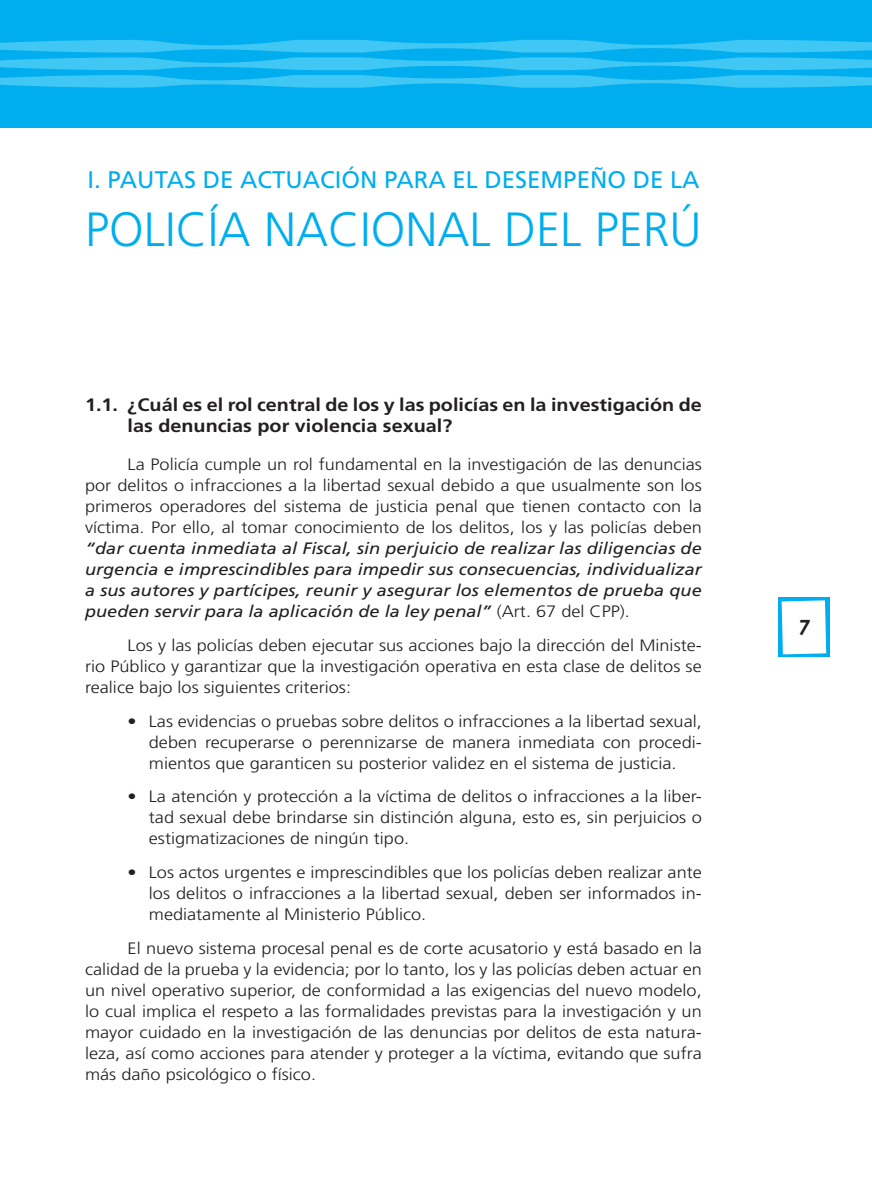
<style>
.page{position:relative;width:872px;height:1191px;background:#fff}
.page>*{position:absolute;margin:0;border:0;box-sizing:border-box;transform-origin:0 0}
.Titulo_2{font:300 48px "Frutiger";color:#00aeef}
.Titulo_2-2{font:24px "Frutiger";color:#00aeef}
.t1{font:italic 700 21px "Century Gothic";color:#231f20}
.Subtitulos{font:700 18px/21px "Frutiger";color:#231f20;scale:1.1 1}
.Texto{font:300 16.5px/21px "Frutiger";color:#231f20;text-align:justify;scale:1.1 1}
.s1{font-weight:400;font-style:italic}
</style>
<div class="page">
<div style="left:778px;top:597px;width:51px;height:60px;background:#00aeef"></div>
<svg style="left:781px;top:600px;width:45px;height:54px;background:#f0fafe"></svg>
<div style="left:0;top:0;width:872px;height:128px;background:#00aeef"></div>
<svg style="left:0;top:40px;width:872px;height:48px"></svg>
<p class="Titulo_2-2" style="left:87px;top:166px;width:613px">I. PAUTAS DE ACTUACIÓN PARA EL DESEMPEÑO DE LA</p>
<p class="Titulo_2" style="left:85px;top:202px;width:618px">POLICÍA NACIONAL DEL PERÚ</p>
<p class="Subtitulos" style="left:128px;top:394px;width:523px;text-indent:-43px">1.1. ¿Cuál es el rol central de los y las policías en la investigación de las denuncias por violencia sexual?</p>
<p class="Texto" style="left:85px;top:454px;width:562px;text-indent:43px">La Policía cumple un rol fundamental en la investigación de las denuncias por delitos o infracciones a la libertad sexual debido a que usualmente son los primeros operadores del sistema de justicia penal que tienen contacto con la víctima. Por ello, al tomar conocimiento de los delitos, los y las policías deben <span class="s1">“dar cuenta inmediata al Fiscal, sin perjuicio de realizar las diligencias de urgencia e imprescindibles para impedir sus consecuencias, individualizar a sus autores y partícipes, reunir y asegurar los elementos de prueba que pueden servir para la aplicación de la ley penal”</span> (Art. 67 del CPP).</p>
<p class="Texto" style="left:85px;top:635px;width:562px;text-indent:43px">Los y las policías deben ejecutar sus acciones bajo la dirección del Ministe&shy;rio Público y garantizar que la investigación operativa en esta clase de delitos se realice bajo los siguientes criterios:</p>
<p class="Texto" style="left:149px;top:710px;width:504px;text-indent:-21px">• Las evidencias o pruebas sobre delitos o infracciones a la libertad sexual, deben recuperarse o perennizarse de manera inmediata con procedi&shy;mientos que garanticen su posterior validez en el sistema de justicia.</p>
<p class="Texto" style="left:149px;top:786px;width:504px;text-indent:-21px">• La atención y protección a la víctima de delitos o infracciones a la liber&shy;tad sexual debe brindarse sin distinción alguna, esto es, sin perjuicios o estigmatizaciones de ningún tipo.</p>
<p class="Texto" style="left:149px;top:862px;width:504px;text-indent:-21px">• Los actos urgentes e imprescindibles que los policías deben realizar ante los delitos o infracciones a la libertad sexual, deben ser informados in&shy;mediatamente al Ministerio Público.</p>
<p class="Texto" style="left:85px;top:938px;width:562px;text-indent:43px">El nuevo sistema procesal penal es de corte acusatorio y está basado en la calidad de la prueba y la evidencia; por lo tanto, los y las policías deben actuar en un nivel operativo superior, de conformidad a las exigencias del nuevo modelo, lo cual implica el respeto a las formalidades previstas para la investigación y un mayor cuidado en la investigación de las denuncias por delitos de esta natura&shy;leza, así como acciones para atender y proteger a la víctima, evitando que sufra más daño psicológico o físico.</p>
<p class="t1" style="left:798px;top:611px;width:13px">7</p>
</div>
